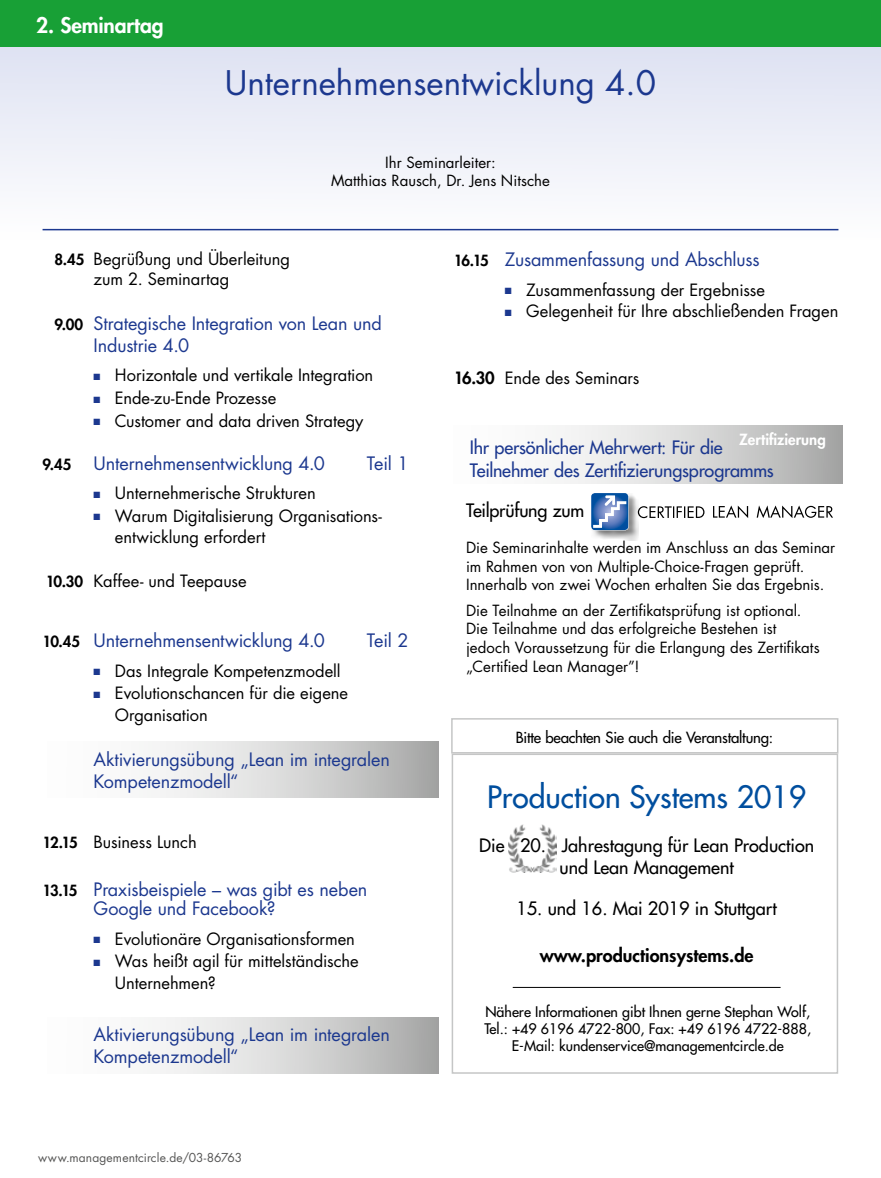
<style>
.page{position:relative;width:881px;height:1178px;background:#fff}
.page>*{position:absolute;margin:0;border:0;box-sizing:border-box;transform-origin:0 0}
.t1{font:33px "Futura Std";color:#1c388f}
.t2{font:500 30px "Futura Std";color:#004e9e}
.t3{font:800 21px "Futura Std";letter-spacing:-.005em;color:#fff}
.t4{font:18px/22.2px "Futura Std";letter-spacing:-.005em;color:#1c388f}
.t5{font:500 18px/22.5px "Futura Std";color:#000;text-align:center}
.t6{font:500 18px/22.5px "Futura Std";letter-spacing:-.015em;color:#1c388f}
.t7{font:800 18px "Futura Std";color:#000}
.t8{font:16.5px/21.5px "Futura Std";letter-spacing:-.005em;color:#000}
.t9{font:15px/18.8px "Futura Std";color:#000}
.t10{font:500 15px "Futura Std";letter-spacing:-.015em;color:#000}
.t11{font:800 15px "Futura Std";color:#fff}
.t12{font:500 14.25px/17.2px "Futura Std";color:#000;text-align:center}
.t13{font:12px "Futura Std";letter-spacing:.01em;color:#565655}
.s1{font-weight:800;font-size:15px}
.s2{font-weight:800;font-size:15px;color:#000}
.s3{color:#1c388f}
.s4{font-weight:800}
</style>
<div class="page">
<div style="left:47px;top:741px;width:391px;height:57px;background:linear-gradient(to right,#fff,#b1b2b1)"></div>
<div style="left:47px;top:1017px;width:391px;height:57px;background:linear-gradient(to right,#fff,#b1b2b1)"></div>
<div style="left:453px;top:425px;width:389px;height:58px;background:linear-gradient(to right,#fff,#b1b2b1)"></div>
<div style="left:591px;top:493px;width:47px;height:47px;background:#000;opacity:.5"></div>
<svg style="left:591px;top:493px;width:37px;height:37px"></svg>
<svg style="left:713px;top:505px;width:34px;height:13px"></svg>
<svg style="left:637px;top:506px;width:67px;height:12px"></svg>
<svg style="left:756px;top:505px;width:76px;height:13px"></svg>
<div style="left:0;top:39px;width:880px;height:201px;background:linear-gradient(to bottom,#dde1f2,#fefefe)"></div>
<hr style="left:43px;top:229px;width:795px;height:1px;background:#1c388f">
<div style="left:0;top:0;width:880px;height:47px;background:#18a036"></div>
<svg style="left:451px;top:753px;width:387px;height:321px"></svg>
<div style="left:451px;top:718px;width:387px;height:35px;border:2px solid #c5c6c6"></div>
<hr style="left:512px;top:987px;width:268px;height:1px;background:#000">
<p class="t3" style="left:36px;top:12px;width:129px">2. Seminartag</p>
<h1 class="t1" style="left:225px;top:62px;width:432px">Unternehmensentwicklung 4.0</h1>
<p class="t9" style="left:331px;top:154px;width:220px;line-height:18px;text-align:center">Ihr Seminarleiter:<br>Matthias Rausch, Dr. Jens Nitsche</p>
<p class="t8" style="left:94px;top:248px;width:198px;line-height:20.7px;text-indent:-39px"><span class="s1">8.45</span> Begrüßung und Überleitung zum 2. Seminartag</p>
<p class="t4" style="left:94px;top:312px;width:289px;text-indent:-39px"><span class="s2">9.00</span> Strategische Integration von Lean und<br>Industrie 4.0</p>
<p class="t8" style="left:94px;top:365px;width:281px"><span class="s3">■</span> Horizontale und vertikale Integration</p>
<p class="t8" style="left:94px;top:387px;width:184px"><span class="s3">■</span> Ende-zu-Ende Prozesse</p>
<p class="t8" style="left:94px;top:410px;width:271px"><span class="s3">■</span> Customer and data driven Strategy</p>
<p class="t4" style="left:43px;top:452px;width:284px"><span class="s2">9.45</span> Unternehmensentwicklung 4.0</p>
<p class="t4" style="left:367px;top:452px;width:43px">Teil 1</p>
<p class="t8" style="left:94px;top:482px;width:223px"><span class="s3">■</span> Unternehmerische Strukturen</p>
<p class="t8" style="left:115px;top:505px;width:268px;text-indent:-21px"><span class="s3">■</span> Warum Digitalisierung Organisations&shy;entwicklung erfordert</p>
<p class="t8" style="left:46px;top:570px;width:202px"><span class="s1">10.30</span> Kaffee- und Teepause</p>
<p class="t4" style="left:43px;top:630px;width:284px"><span class="s2">10.45</span> Unternehmensentwicklung 4.0</p>
<p class="t4" style="left:367px;top:630px;width:43px">Teil 2</p>
<p class="t8" style="left:94px;top:660px;width:248px"><span class="s3">■</span> Das Integrale Kompetenzmodell</p>
<p class="t8" style="left:115px;top:683px;width:235px;text-indent:-21px"><span class="s3">■</span> Evolutionschancen für die eigene<br>Organisation</p>
<p class="t4" style="left:94px;top:748px;width:297px">Aktivierungsübung „Lean im integralen<br>Kompetenzmodell“</p>
<p class="t8" style="left:43px;top:831px;width:156px"><span class="s1">12.15</span> Business Lunch</p>
<p class="t4" style="left:94px;top:880px;width:275px;line-height:19.2px;text-indent:-51px"><span class="s2">13.15</span> Praxisbeispiele – was gibt es neben<br>Google und Facebook?</p>
<p class="t8" style="left:94px;top:928px;width:263px"><span class="s3">■</span> Evolutionäre Organisationsformen</p>
<p class="t8" style="left:115px;top:951px;width:245px;text-indent:-21px"><span class="s3">■</span> Was heißt agil für mittelständische<br>Unternehmen?</p>
<p class="t4" style="left:94px;top:1023px;width:297px">Aktivierungsübung „Lean im integralen<br>Kompetenzmodell“</p>
<p class="t13" style="left:38px;top:1150px;width:205px">www.managementcircle.de/03-86763</p>
<p class="t4" style="left:453px;top:248px;width:307px"><span class="s2">16.15</span> Zusammenfassung und Abschluss</p>
<p class="t8" style="left:504px;top:279px;width:261px"><span class="s3">■</span> Zusammenfassung der Ergebnisse</p>
<p class="t8" style="left:504px;top:301px;width:335px"><span class="s3">■</span> Gelegenheit für Ihre abschließenden Fragen</p>
<p class="t8" style="left:453px;top:367px;width:187px"><span class="s4">16.30</span> Ende des Seminars</p>
<p class="t11" style="left:739px;top:430px;width:88px">Zertifizierung</p>
<p class="t6" style="left:469px;top:436px;width:305px">Ihr persönlicher Mehrwert: Für die<br>Teilnehmer des Zertifizierungsprogramms</p>
<p class="t5" style="left:466px;top:499px;width:120px">Teilprüfung zum</p>
<p class="t9" style="left:466px;top:538px;width:370px">Die Seminarinhalte werden im Anschluss an das Seminar im Rahmen von von Multiple-Choice-Fragen geprüft.<br>Innerhalb von zwei Wochen erhalten Sie das Ergebnis.</p>
<p class="t9" style="left:466px;top:601px;width:355px">Die Teilnahme an der Zertifikatsprüfung ist optional.<br>Die Teilnahme und das erfolgreiche Bestehen ist jedoch Voraussetzung für die Erlangung des Zertifikats „Certified Lean Manager”!</p>
<p class="t10" style="left:515px;top:728px;width:259px">Bitte beachten Sie auch die Veranstaltung:</p>
<h2 class="t2" style="left:487px;top:778px;width:320px">Production Systems 2019</h2>
<p class="t5" style="left:479px;top:834px;width:336px">Die 20. Jahrestagung für Lean Production und Lean Management</p>
<p class="t5" style="left:516px;top:897px;width:262px">15. und 16. Mai 2019 in Stuttgart</p>
<p class="t7" style="left:539px;top:944px;width:215px">www.productionsystems.de</p>
<p class="t12" style="left:484px;top:1003px;width:328px">Nähere Informationen gibt Ihnen gerne Stephan Wolf,<br>Tel.: +49 6196 4722-800, Fax: +49 6196 4722-888,<br>E-Mail: kundenservice@managementcircle.de</p>
</div>
